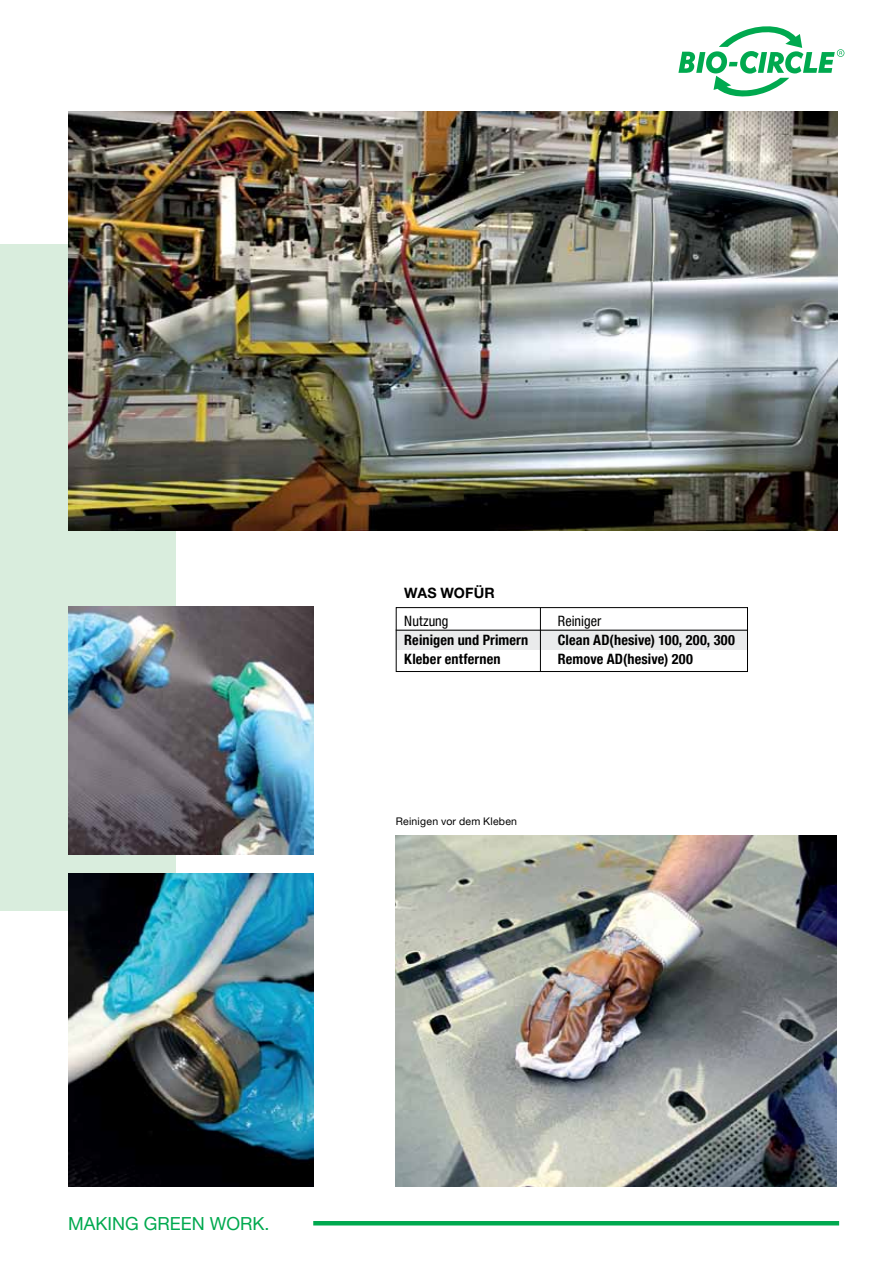
<style>
.page{position:relative;width:893px;height:1263px;background:#fff}
.page>*{position:absolute;margin:0;border:0;box-sizing:border-box;transform-origin:0 0}
.t1{font:18px "Helvetica Neue LTW1 G";color:#00a94f}
.t2{font:700 condensed 14.25px "Helvetica Neue LTW1 G";letter-spacing:.01em;color:#000}
.t3{font:condensed 14.25px "Helvetica Neue LTW1 G";color:#000}
.t4{font:700 14.25px "Helvetica Neue LTW1 G";letter-spacing:.01em;color:#000}
.t5{font:10.5px "Helvetica Neue LTW1 G";letter-spacing:.02em;color:#000}
</style>
<div class="page">
<svg style="left:678px;top:26px;width:166px;height:71px"></svg>
<hr style="left:0;top:1221px;width:839px;height:4px;background:#00a94f">
<svg style="left:0;top:1221px;width:313px;height:4px"></svg>
<div style="left:0;top:244px;width:176px;height:667px;background:#d9eddd"></div>
<img style="left:396px;top:835px;width:440px;height:351px">
<img style="left:68px;top:606px;width:245px;height:248px">
<img style="left:68px;top:873px;width:245px;height:313px">
<img style="left:68px;top:111px;width:770px;height:419px">
<div style="left:396px;top:630px;width:352px;height:20px;background:#eaebec"></div>
<div style="left:396px;top:607px;width:352px;height:65px;border:1px solid #000"></div>
<hr style="left:396px;top:630px;width:352px;height:1px;background:#000">
<hr style="left:540px;top:608px;width:1px;height:63px;background:#000">
<p class="t4" style="left:404px;top:584px;width:92px">WAS WOFÜR</p>
<p class="t3" style="left:404px;top:612px;width:46px">Nutzung</p>
<p class="t3" style="left:558px;top:612px;width:45px">Reiniger</p>
<p class="t2" style="left:404px;top:631px;width:126px">Reinigen und Primern</p>
<p class="t2" style="left:558px;top:631px;width:179px">Clean AD(hesive) 100, 200, 300</p>
<p class="t2" style="left:404px;top:650px;width:98px">Kleber entfernen</p>
<p class="t2" style="left:558px;top:650px;width:137px">Remove AD(hesive) 200</p>
<p class="t5" style="left:396px;top:815px;width:123px">Reinigen vor dem Kleben</p>
<p class="t1" style="left:68px;top:1212px;width:203px">MAKING GREEN WORK.</p>
</div>
